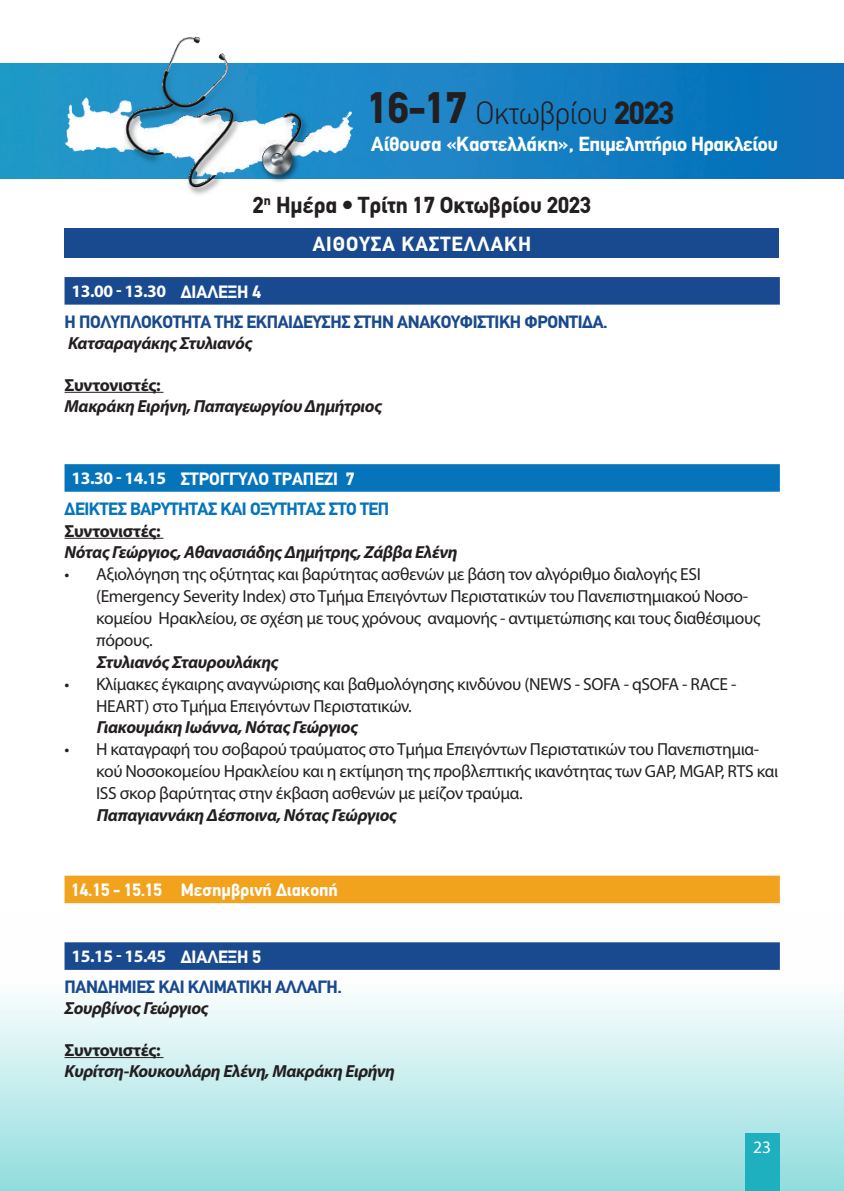
<style>
.page{position:relative;width:844px;height:1191px;background:#fff}
.page>*{position:absolute;margin:0;border:0;box-sizing:border-box;transform-origin:0 0}
.t1{font:300 31.68px "CF Din";letter-spacing:-.02em;color:#231f20}
.t2{font:700 22.75px "CF Din";color:#231f20}
.t3{font:700 20.12px "CF Din";letter-spacing:.05em;color:#fff}
.t4{font:700 19.95px "CF Din";letter-spacing:-.02em;color:#fff}
.t5{font:17.5px/21.9px "Myriad Pro";letter-spacing:-.02em;color:#231f20}
.t6{font:italic 700 17.5px "Myriad Pro";letter-spacing:-.02em;color:#231f20}
.t7{font:700 17.5px "CF Din";letter-spacing:-.02em;color:#19498f}
.t8{font:700 17.5px/29.9px "CF Din";letter-spacing:-.02em;color:#0574bb}
.t9{font:700 17.5px "Myriad Pro";letter-spacing:-.025em;color:#fff}
.t10{font:700 17.5px "Myriad Pro";letter-spacing:-.02em;color:#231f20}
.t11{font:700 17.5px "CF Din";color:#fff}
.t12{font:17.5px "Myriad Pro";color:#fff}
.s1{font-weight:700;font-size:43.4px}
.s2{font-weight:700}
.s3{font-family:"CF Din"}
.s4{font-family:"Myriad Pro";color:#fff}
.s5{color:#fff}
</style>
<div class="page">
<div style="left:0;top:912px;width:843px;height:279px;background:linear-gradient(to bottom,#fff,#97dee0)"></div>
<div style="left:744px;top:1133px;width:35px;height:58px;background:#1eb0be"></div>
<img style="left:0;top:63px;width:843px;height:115px">
<img style="left:56px;top:37px;width:300px;height:158px">
<div style="left:64px;top:228px;width:715px;height:30px;background:#19498f"></div>
<svg style="left:64px;top:277px;width:715px;height:28px;background:#1d4c91"></svg>
<svg style="left:64px;top:942px;width:715px;height:28px;background:#1d4c91"></svg>
<hr style="left:64px;top:392px;width:99px;height:1px;background:#231f20">
<hr style="left:64px;top:1057px;width:99px;height:1px;background:#231f20">
<svg style="left:64px;top:464px;width:715px;height:28px;background:#0976bc"></svg>
<hr style="left:64px;top:538px;width:99px;height:1px;background:#231f20">
<div style="left:64px;top:875px;width:715px;height:28px;background:#f1a31e"></div>
<h1 class="t1" style="left:367px;top:96px;width:308px"><span class="s1">16-17</span> Οκτωβρίου <span class="s2">2023</span></h1>
<p class="t4" style="left:371px;top:133px;width:408px">Αίθουσα «Καστελλάκη», Επιμελητήριο Ηρακλείου</p>
<h2 class="t2" style="left:253px;top:193px;width:339px">2<sup>η</sup> Ημέρα • Tρίτη 17 Οκτωβρίου 2023</h2>
<p class="t9" style="left:71px;top:280px;width:191px">13.00 - 13.30 <span class="s3">ΔΙΆΛΕΞΗ 4</span></p>
<p class="t3" style="left:312px;top:233px;width:220px">ΑΙΘΟΥΣΑ ΚΑΣΤΕΛΛΑΚΗ</p>
<p class="t7" style="left:64px;top:312px;width:544px">Η ΠΟΛΥΠΛΟΚΟΤΗΤΑ ΤΗΣ ΕΚΠΑΙΔΕΥΣΗΣ ΣΤΗΝ ΑΝΑΚΟΥΦΙΣΤΙΚΗ ΦΡΟΝΤΙΔΑ.</p>
<p class="t6" style="left:68px;top:331px;width:186px">Κατσαραγάκης Στυλιανός</p>
<p class="t10" style="left:64px;top:373px;width:98px">Συντονιστές:</p>
<p class="t6" style="left:64px;top:394px;width:319px">Μακράκη Ειρήνη, Παπαγεωργίου Δημήτριος</p>
<p class="t8" style="left:64px;top:464px;width:326px;text-indent:7px"><span class="s4">13.30 - 14.15</span> <span class="s5">ΣΤΡΟΓΓΥΛΌ ΤΡΑΠΈΖΙ 7<br></span>ΔΕΙΚΤΕΣ ΒΑΡΥΤΗΤΑΣ ΚΑΙ ΟΞΥΤΗΤΑΣ ΣΤΟ ΤΕΠ</p>
<p class="t10" style="left:64px;top:519px;width:98px">Συντονιστές:</p>
<p class="t6" style="left:64px;top:541px;width:394px">Νότας Γεώργιος, Αθανασιάδης Δημήτρης, Ζάββα Ελένη</p>
<p class="t5" style="left:96px;top:563px;width:665px;text-indent:-32px">• Αξιολόγηση της οξύτητας και βαρύτητας ασθενών με βάση τον αλγόριθμο διαλογής ESI (Emergency Severity Index) στο Τμήμα Επειγόντων Περιστατικών του Πανεπιστημιακού Νοσο&shy;κομείου Ηρακλείου, σε σχέση με τους χρόνους αναμονής - αντιμετώπισης και τους διαθέσιμους πόρους.</p>
<p class="t6" style="left:97px;top:650px;width:183px">Στυλιανός Σταυρουλάκης</p>
<p class="t5" style="left:96px;top:672px;width:642px;text-indent:-31px">• Κλίμακες έγκαιρης αναγνώρισης και βαθμολόγησης κινδύνου (NEWS - SOFA - qSOFA - RACE -<br>HEART) στο Τμήμα Επειγόντων Περιστατικών.</p>
<p class="t6" style="left:97px;top:716px;width:263px">Γιακουμάκη Ιωάννα, Νότας Γεώργιος</p>
<p class="t5" style="left:96px;top:738px;width:683px;text-indent:-31px">• Η καταγραφή του σοβαρού τραύματος στο Τμήμα Επειγόντων Περιστατικών του Πανεπιστημια&shy;κού Νοσοκομείου Ηρακλείου και η εκτίμηση της προβλεπτικής ικανότητας των GAP, MGAP, RTS και<br>ISS σκορ βαρύτητας στην έκβαση ασθενών με μείζον τραύμα.</p>
<p class="t6" style="left:97px;top:803px;width:301px">Παπαγιαννάκη Δέσποινα, Νότας Γεώργιος</p>
<p class="t11" style="left:71px;top:880px;width:268px">14.15 - 15.15 Μεσημβρινή Διακοπή</p>
<p class="t9" style="left:71px;top:945px;width:191px">15.15 - 15.45 <span class="s3">ΔΙΆΛΕΞΗ 5</span></p>
<p class="t7" style="left:64px;top:977px;width:279px">ΠΑΝΔΗΜΙΕΣ ΚΑΙ ΚΛΙΜΑΤΙΚΗ ΑΛΛΑΓΗ.</p>
<p class="t6" style="left:64px;top:996px;width:146px">Σουρβίνος Γεώργιος</p>
<p class="t10" style="left:64px;top:1038px;width:98px">Συντονιστές:</p>
<p class="t6" style="left:64px;top:1059px;width:332px">Κυρίτση-Κουκουλάρη Ελένη, Μακράκη Ειρήνη</p>
<p class="t12" style="left:752px;top:1136px;width:19px">23</p>
</div>
